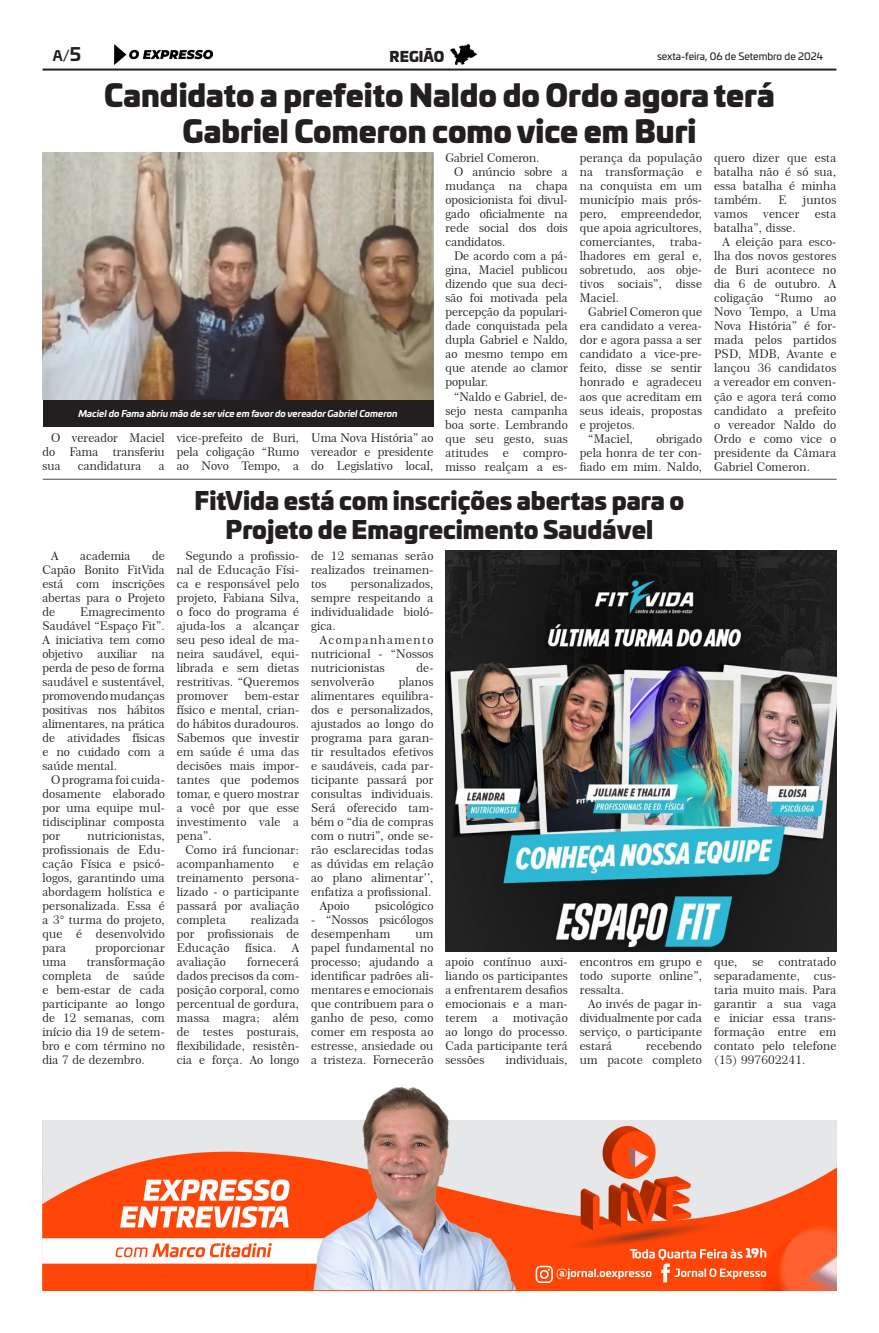
<style>
.page{position:relative;width:879px;height:1333px;background:#fff}
.page>*{position:absolute;margin:0;border:0;box-sizing:border-box;transform-origin:0 0}
.t1{font:900 30px "Univia Pro";color:#231f20}
.t2{font:900 24px "Univia Pro";color:#231f20}
.t3{font:900 14px "Univia Pro";color:#231f20}
.t4{font:700 14px "Univia Pro";color:#231f20}
.t5{font:12px/14px "Century 751 BT Roman No 2 B";letter-spacing:.01em;color:#231f20;text-align:justify}
.t6{font:10px "Univia Pro";color:#231f20}
.t7{font:italic 700 9px "Univia Pro";color:#fff}
.s1{font-size:18px}
</style>
<div class="page">
<img style="left:114px;top:44px;width:99px;height:21px">
<hr style="left:43px;top:69px;width:793px;height:2px;background:#231f20">
<hr style="left:43px;top:478px;width:793px;height:1px;background:#4a4d4f">
<img style="left:450px;top:44px;width:26px;height:21px">
<img style="left:43px;top:152px;width:390px;height:248px">
<div style="left:43px;top:400px;width:390px;height:26px;background:#231f20"></div>
<img style="left:446px;top:551px;width:390px;height:400px">
<img style="left:42px;top:1087px;width:794px;height:203px">
<img style="left:744px;top:1242px;width:25px;height:20px">
<p class="t4" style="left:53px;top:44px;width:30px">A/<span class="s1">5</span></p>
<p class="t6" style="left:657px;top:49px;width:168px">sexta-feira, 06 de Setembro de 2024</p>
<p class="t1" style="left:104px;top:70px;width:672px">Candidato a prefeito Naldo do Ordo agora terá</p>
<p class="t1" style="left:182px;top:106px;width:515px">Gabriel Comeron como vice em Buri</p>
<p class="t3" style="left:389px;top:44px;width:56px">REGIÃO</p>
<p class="t7" style="left:78px;top:406px;width:321px">Maciel do Fama abriu mão de ser vice em favor do vereador Gabriel Comeron</p>
<p class="t5" style="left:43px;top:431px;width:124px;text-indent:9px">O vereador Maciel do Fama transferiu sua</p>
<p class="t5" style="left:78px;top:459px;width:65px">candidatura</p>
<p class="t5" style="left:159px;top:459px;width:7px">a</p>
<p class="t5" style="left:177px;top:431px;width:124px">vice-prefeito de Buri, pela coligação “Rumo ao Novo Tempo, a</p>
<p class="t5" style="left:311px;top:431px;width:124px">Uma Nova História” ao vereador e presidente do Legislativo local,</p>
<p class="t5" style="left:445px;top:151px;width:96px">Gabriel Comeron.</p>
<p class="t5" style="left:445px;top:165px;width:124px;text-indent:9px">O anúncio sobre a mudança na chapa oposicionista foi divul&shy;gado oficialmente na rede social dos dois candidatos.</p>
<p class="t5" style="left:445px;top:249px;width:124px;text-indent:9px">De acordo com a pá&shy;gina, Maciel publicou dizendo que sua deci&shy;são foi motivada pela percepção da populari&shy;dade conquistada pela dupla Gabriel e Naldo, ao mesmo tempo em que atende ao clamor popular.</p>
<p class="t5" style="left:445px;top:389px;width:124px;text-indent:9px">“Naldo e Gabriel, de&shy;sejo nesta campanha boa sorte. Lembrando que seu gesto, suas atitudes e compro&shy;misso realçam a es-</p>
<p class="t5" style="left:580px;top:151px;width:124px">perança da população na transformação e na conquista em um município mais prós&shy;pero, empreendedor, que apoia agricultores, comerciantes,</p>
<p class="t5" style="left:580px;top:235px;width:124px;text-indent:90px">traba&shy;lhadores em geral e, sobretudo, aos obje&shy;tivos sociais”, disse Maciel.</p>
<p class="t5" style="left:580px;top:305px;width:124px;text-indent:9px">Gabriel Comeron que era candidato a verea&shy;dor e agora passa a ser candidato a vice-pre&shy;feito, disse se sentir honrado e agradeceu aos que acreditam em seus ideais, propostas e projetos.</p>
<p class="t5" style="left:588px;top:431px;width:46px">“Maciel,</p>
<p class="t5" style="left:580px;top:431px;width:124px;text-indent:77px">obrigado pela honra de ter con&shy;fiado em mim. Naldo,</p>
<p class="t5" style="left:42px;top:548px;width:124px;text-indent:110px">de Capão Bonito FitVida está com inscrições abertas para o Projeto de</p>
<p class="t5" style="left:51px;top:548px;width:9px">A</p>
<p class="t5" style="left:80px;top:548px;width:52px">academia</p>
<p class="t5" style="left:42px;top:604px;width:124px;text-indent:38px">Emagrecimento Saudável “Espaço Fit”.<br>A iniciativa tem como objetivo auxiliar na perda de peso de forma saudável e sustentável, promovendo mudanças positivas nos hábitos alimentares, na prática de atividades físicas e no cuidado com a saúde mental.</p>
<p class="t5" style="left:42px;top:772px;width:124px;text-indent:9px">O programa foi cuida&shy;dosamente elaborado por uma equipe mul&shy;tidisciplinar composta por</p>
<p class="t5" style="left:42px;top:828px;width:124px;text-indent:45px">nutricionistas, profissionais de Edu&shy;cação Física e psicó&shy;logos, garantindo uma abordagem holística e personalizada. Essa é a 3° turma do projeto, que é desenvolvido para</p>
<p class="t5" style="left:96px;top:940px;width:71px">proporcionar</p>
<p class="t5" style="left:42px;top:954px;width:124px;text-indent:44px">transformação completa de saúde e bem-estar de cada participante ao longo de 12 semanas, com início dia 19 de setem&shy;bro e com término no dia 7 de dezembro.</p>
<p class="t5" style="left:42px;top:954px;width:26px">uma</p>
<p class="t2" style="left:195px;top:480px;width:491px">FitVida está com inscrições abertas para o</p>
<p class="t2" style="left:226px;top:509px;width:429px">Projeto de Emagrecimento Saudável</p>
<p class="t5" style="left:177px;top:548px;width:124px;text-indent:9px">Segundo a profissio&shy;nal de Educação Físi&shy;ca e responsável pelo projeto, Fabiana Silva, o foco do programa é ajuda-los a alcançar seu peso ideal de ma&shy;neira saudável, equi&shy;librada e sem dietas restritivas. “Queremos promover</p>
<p class="t5" style="left:177px;top:688px;width:124px;text-indent:68px">bem-estar físico e mental, crian&shy;do hábitos duradouros.<br>Sabemos que investir em saúde é uma das decisões mais impor&shy;tantes que podemos tomar, e quero mostrar a você por que esse investimento vale a pena”.</p>
<p class="t5" style="left:177px;top:842px;width:124px;text-indent:9px">Como irá funcionar: acompanhamento</p>
<p class="t5" style="left:177px;top:856px;width:124px;text-indent:116px">e treinamento persona&shy;lizado - o participante passará por avaliação completa</p>
<p class="t5" style="left:177px;top:912px;width:124px;text-indent:74px">realizada por profissionais de Educação</p>
<p class="t5" style="left:245px;top:940px;width:33px">física.</p>
<p class="t5" style="left:292px;top:940px;width:9px">A</p>
<p class="t5" style="left:177px;top:954px;width:124px;text-indent:70px">fornecerá dados precisos da com&shy;posição corporal, como percentual de gordura, massa magra; além de testes posturais, flexibilidade, resistên&shy;cia e força. Ao longo</p>
<p class="t5" style="left:177px;top:954px;width:51px">avaliação</p>
<p class="t5" style="left:311px;top:548px;width:124px">de 12 semanas serão realizados treinamen&shy;tos</p>
<p class="t5" style="left:311px;top:576px;width:124px;text-indent:40px">personalizados, sempre respeitando a individualidade bioló&shy;gica.</p>
<p class="t5" style="left:311px;top:632px;width:124px;text-indent:9px">Acompanhamento nutricional - “Nossos nutricionistas</p>
<p class="t5" style="left:416px;top:660px;width:19px">de-</p>
<p class="t5" style="left:311px;top:674px;width:124px;text-indent:88px">planos alimentares equilibra&shy;dos e personalizados, ajustados ao longo do programa para garan&shy;tir resultados efetivos e saudáveis, cada par&shy;ticipante passará por consultas individuais.<br>Será oferecido tam&shy;bém o “dia de compras com o nutri”, onde se&shy;rão esclarecidas todas as dúvidas em relação ao plano alimentar’’, enfatiza a profissional.</p>
<p class="t5" style="left:320px;top:898px;width:32px">Apoio</p>
<p class="t5" style="left:375px;top:898px;width:60px">psicológico</p>
<p class="t5" style="left:311px;top:912px;width:124px">- “Nossos psicólogos desempenham</p>
<p class="t5" style="left:311px;top:674px;width:64px">senvolverão</p>
<p class="t5" style="left:311px;top:926px;width:124px;text-indent:104px">um papel fundamental no processo; ajudando a identificar padrões ali&shy;mentares e emocionais que contribuem para o ganho de peso, como comer em resposta ao estresse, ansiedade ou a tristeza. Fornecerão</p>
<p class="t5" style="left:445px;top:954px;width:124px">apoio contínuo auxi&shy;liando os participantes a enfrentarem desafios emocionais e a man&shy;terem a motivação ao longo do processo.<br>Cada participante terá sessões</p>
<p class="t5" style="left:506px;top:1052px;width:63px">individuais,</p>
<p class="t5" style="left:580px;top:954px;width:124px">encontros em grupo e todo suporte online”, ressalta.</p>
<p class="t5" style="left:580px;top:996px;width:124px;text-indent:9px">Ao invés de pagar in&shy;dividualmente por cada serviço, o participante estará</p>
<p class="t5" style="left:580px;top:1038px;width:124px;text-align:right">recebendo<br>um pacote completo</p>
<p class="t5" style="left:714px;top:151px;width:124px">quero dizer que esta batalha não é só sua, essa batalha é minha também.</p>
<p class="t5" style="left:778px;top:193px;width:10px">E</p>
<p class="t5" style="left:803px;top:193px;width:35px">juntos</p>
<p class="t5" style="left:714px;top:207px;width:35px">vamos</p>
<p class="t5" style="left:763px;top:207px;width:38px">vencer</p>
<p class="t5" style="left:815px;top:207px;width:23px">esta</p>
<p class="t5" style="left:714px;top:221px;width:83px">batalha”, disse.</p>
<p class="t5" style="left:714px;top:235px;width:124px;text-indent:9px">A eleição para esco&shy;lha dos novos gestores de Buri acontece no dia 6 de outubro. A coligação “Rumo ao Novo Tempo, a Uma Nova História” é for&shy;mada pelos partidos PSD, MDB, Avante e lançou 36 candidatos a vereador em conven&shy;ção e agora terá como candidato a prefeito o vereador Naldo do Ordo e como vice o presidente da Câmara Gabriel Comeron.</p>
<p class="t5" style="left:714px;top:954px;width:124px">que, se contratado separadamente, cus&shy;taria muito mais. Para garantir a sua vaga e iniciar essa trans&shy;formação entre em contato pelo telefone (15) 997602241.</p>
</div>
